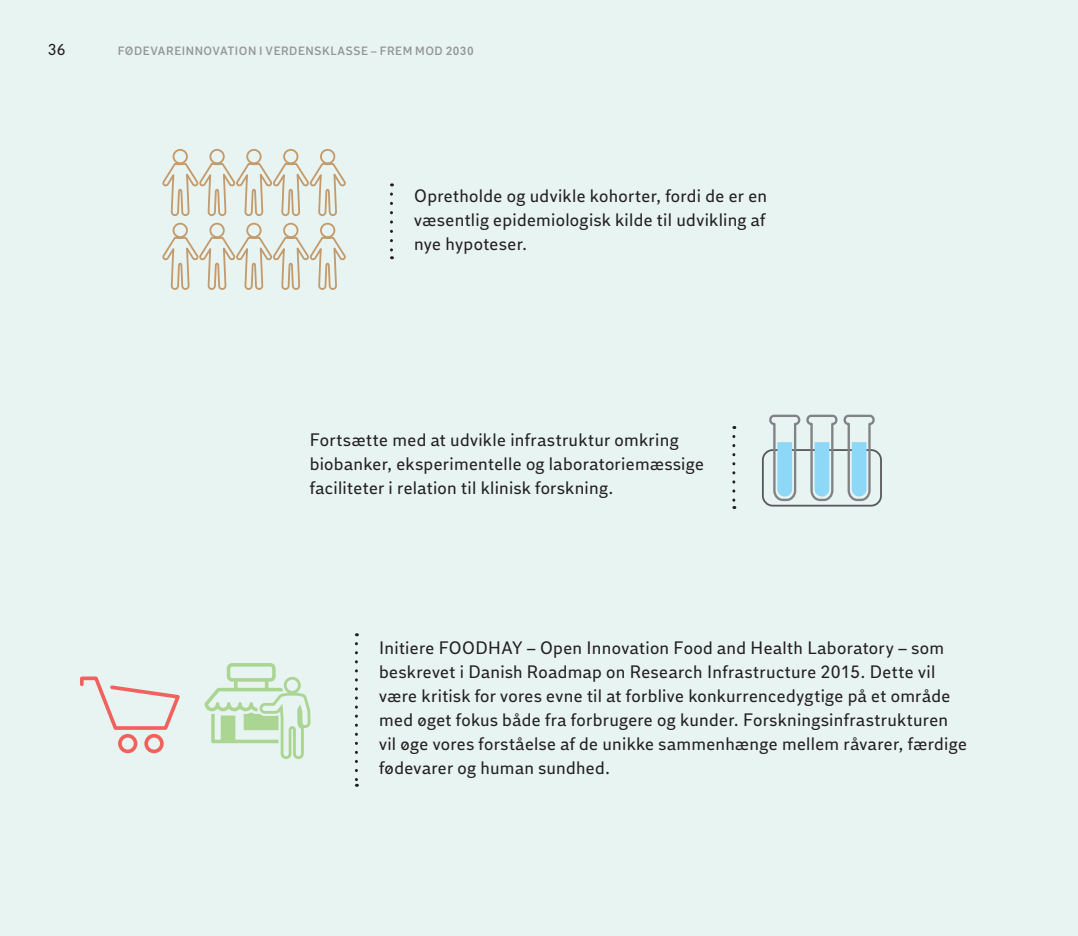
<style>
.page{position:relative;width:1078px;height:936px;background:#fff}
.page>*{position:absolute;margin:0;border:0;box-sizing:border-box;transform-origin:0 0}
.t1{font:18px/24px "DI Sans";letter-spacing:.02em;color:#231f20}
.t2{font:16px "DI Sans";color:#231f20}
.t3{font:600 12px "DI Sans";letter-spacing:.045em;color:#939598}
</style>
<div class="page">
<div style="left:0;top:0;width:1077px;height:935px;background:#e8f4f1"></div>
<div style="left:761px;top:449px;width:120px;height:57px;border:2px solid #57585a;border-radius:10px"></div>
<svg style="left:767px;top:414px;width:108px;height:88px"></svg>
<svg style="left:732px;top:436px;width:3px;height:73px"></svg>
<svg style="left:390px;top:194px;width:3px;height:65px"></svg>
<svg style="left:355px;top:643px;width:3px;height:143px"></svg>
<svg style="left:204px;top:663px;width:107px;height:96px"></svg>
<div style="left:144px;top:733px;width:20px;height:20px;border:4px solid #f1615e;border-radius:50%"></div>
<div style="left:118px;top:733px;width:19px;height:20px;border:4px solid #f1615e;border-radius:50%"></div>
<svg style="left:80px;top:676px;width:100px;height:54px"></svg>
<svg style="left:162px;top:149px;width:184px;height:141px"></svg>
<p class="t2" style="left:48px;top:40px;width:19px">36</p>
<p class="t3" style="left:118px;top:44px;width:357px">FØDEVAREINNOVATION I VERDENSKLASSE – FREM MOD 2030</p>
<p class="t1" style="left:414px;top:184px;width:354px;text-align:justify">Opretholde og udvikle kohorter, fordi de er en væsentlig epidemiologisk kilde til udvikling af nye hypoteser.</p>
<p class="t1" style="left:310px;top:428px;width:395px">Fortsætte med at udvikle infrastruktur omkring biobanker, eksperimentelle og laboratoriemæssige faciliteter i relation til klinisk forskning.</p>
<p class="t1" style="left:379px;top:636px;width:589px">Initiere FOODHAY – Open Innovation Food and Health Laboratory – som beskrevet i Danish Roadmap on Research Infrastructure 2015. Dette vil være kritisk for vores evne til at forblive konkurrencedygtige på et område med øget fokus både fra forbrugere og kunder. Forskningsinfrastrukturen vil øge vores forståelse af de unikke sammenhænge mellem råvarer, færdige fødevarer og human sundhed.</p>
</div>
